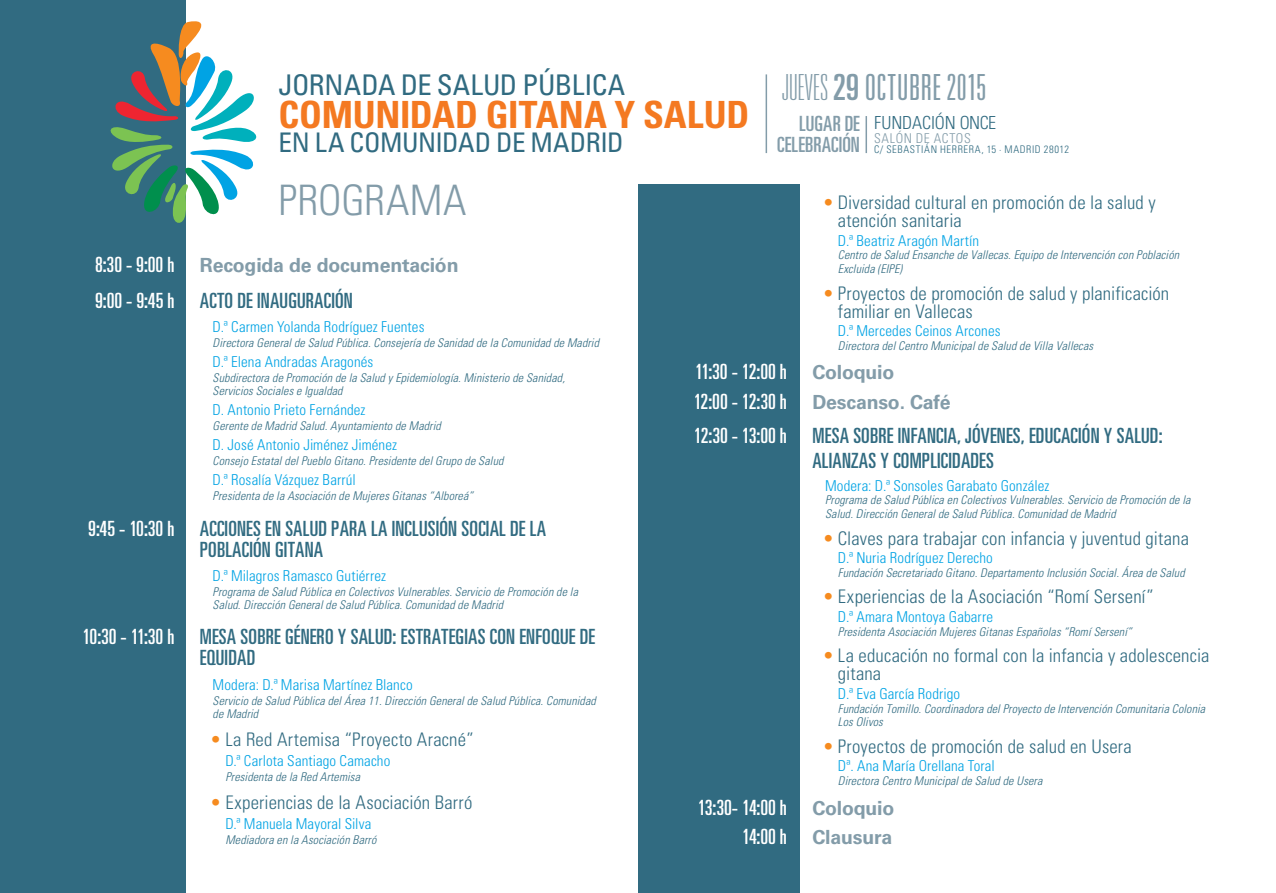
<style>
.page{position:relative;width:1276px;height:893px;background:#fff}
.page>*{position:absolute;margin:0;border:0;box-sizing:border-box;transform-origin:0 0}
.t1{font:300 condensed 42px "Univers LT Std";letter-spacing:.01em;color:#839ca9}
.t2{font:700 condensed 37.5px "Univers LT Std";letter-spacing:-.005em;color:#f47921}
.t3{font:300 ultra-condensed 36px "Univers LT Std";letter-spacing:-.005em;color:#839ca9}
.t4{font:condensed 28.5px "Univers LT Std";letter-spacing:-.01em;color:#316b81}
.t5{font:condensed 27px "Univers LT Std";letter-spacing:-.02em;color:#316b81}
.t6{font:ultra-condensed 21px/21px "Univers LT Std";letter-spacing:.01em;color:#316b81}
.t7{font:ultra-condensed 21px "Univers LT Std";letter-spacing:-.02em;color:#fff}
.t8{font:ultra-condensed 21px/21px "Univers LT Std";letter-spacing:.01em;color:#839ca9;text-align:right}
.t9{font:700 19.5px "Univers LT Std";letter-spacing:-.01em;color:#839ca9}
.t10{font:300 condensed 18.75px/18px "Univers LT Std";letter-spacing:.01em;color:#316b81}
.t11{font:300 condensed 18px "Univers LT Std";letter-spacing:-.005em;color:#316b81}
.t12{font:300 condensed 15px "Univers LT Std";letter-spacing:.005em;color:#00a3e4}
.t13{font:300 condensed 13.5px "Univers LT Std";letter-spacing:.045em;color:#839ca9}
.t14{font:italic 300 condensed 12px/13.5px "Univers LT Std";letter-spacing:.01em;color:#316b81}
.t15{font:300 condensed 10.5px "Univers LT Std";letter-spacing:.06em;color:#316b81}
.s1{font-weight:100}
.s2{font-weight:400}
.s3{font-weight:400;font-stretch:ultra-condensed;font-size:21px;color:#fff}
.s4{color:#fff}
.s5{font-weight:700;font-stretch:normal;color:#f68b1f}
.s6{font-weight:700;font-stretch:normal;font-size:19.5px;color:#839ca9}
</style>
<div class="page">
<div style="left:638px;top:185px;width:161px;height:708px;background:#316b81"></div>
<div style="left:0;top:0;width:186px;height:893px;background:#316b81"></div>
<hr style="left:765px;top:74px;width:2px;height:79px;background:#839ca9">
<svg style="left:110px;top:21px;width:147px;height:202px"></svg>
<hr style="left:865px;top:116px;width:2px;height:37px;background:#839ca9">
<h3 class="t4" style="left:279px;top:67px;width:348px">JORNADA DE SALUD PÚBLICA</h3>
<h2 class="t2" style="left:279px;top:91px;width:472px">COMUNIDAD GITANA Y SALUD</h2>
<h3 class="t5" style="left:279px;top:125px;width:347px">EN LA COMUNIDAD DE MADRID</h3>
<h3 class="t3" style="left:782px;top:69px;width:205px"><span class="s1">JUEVES</span><span class="s2">29</span> OCTUBRE 2015</h3>
<h3 class="t8" style="left:777px;top:113px;width:84px">LUGAR DE<br>CELEBRACIÓN</h3>
<h3 class="t11" style="left:874px;top:112px;width:124px">FUNDACIÓN ONCE</h3>
<p class="t13" style="left:874px;top:130px;width:98px">SALÓN DE ACTOS</p>
<p class="t15" style="left:874px;top:143px;width:196px">C/ SEBASTIÁN HERRERA, 15 · MADRID 28012</p>
<h1 class="t1" style="left:279px;top:175px;width:189px">PROGRAMA</h1>
<h3 class="t9" style="left:95px;top:254px;width:365px"><span class="s3">8:30 - 9:00 h</span> Recogida de documentación</h3>
<h3 class="t6" style="left:95px;top:290px;width:259px"><span class="s4">9:00 - 9:45 h</span> ACTO DE INAUGURACIÓN</h3>
<p class="t12" style="left:213px;top:318px;width:213px">D.ª Carmen Yolanda Rodríguez Fuentes</p>
<p class="t14" style="left:213px;top:336px;width:388px">Directora General de Salud Pública. Consejería de Sanidad de la Comunidad de Madrid</p>
<p class="t12" style="left:213px;top:353px;width:162px">D.ª Elena Andradas Aragonés</p>
<p class="t14" style="left:213px;top:371px;width:354px">Subdirectora de Promoción de la Salud y Epidemiología. Ministerio de Sanidad,<br>Servicios Sociales e Igualdad</p>
<p class="t12" style="left:213px;top:401px;width:154px">D. Antonio Prieto Fernández</p>
<p class="t14" style="left:213px;top:420px;width:230px">Gerente de Madrid Salud. Ayuntamiento de Madrid</p>
<p class="t12" style="left:213px;top:436px;width:186px">D. José Antonio Jiménez Jiménez</p>
<p class="t14" style="left:213px;top:455px;width:292px">Consejo Estatal del Pueblo Gitano. Presidente del Grupo de Salud</p>
<p class="t12" style="left:213px;top:471px;width:145px">D.ª Rosalía Vázquez Barrúl</p>
<p class="t14" style="left:213px;top:490px;width:262px">Presidenta de la Asociación de Mujeres Gitanas “Alboreá”</p>
<h3 class="t6" style="left:200px;top:517px;width:348px;text-indent:-112px"><span class="s4">9:45 - 10:30 h</span> ACCIONES EN SALUD PARA LA INCLUSIÓN SOCIAL DE LA<br>POBLACIÓN GITANA</h3>
<p class="t12" style="left:213px;top:567px;width:175px">D.ª Milagros Ramasco Gutiérrez</p>
<p class="t14" style="left:213px;top:585px;width:367px">Programa de Salud Pública en Colectivos Vulnerables. Servicio de Promoción de la<br>Salud. Dirección General de Salud Pública. Comunidad de Madrid</p>
<h3 class="t6" style="left:200px;top:626px;width:397px;text-indent:-117px"><span class="s4">10:30 - 11:30 h</span> MESA SOBRE GÉNERO Y SALUD: ESTRATEGIAS CON ENFOQUE DE<br>EQUIDAD</h3>
<p class="t12" style="left:213px;top:675px;width:202px">Modera: D.ª Marisa Martínez Blanco</p>
<p class="t14" style="left:213px;top:694px;width:385px">Servicio de Salud Pública del Área 11. Dirección General de Salud Pública. Comunidad de Madrid</p>
<h3 class="t10" style="left:213px;top:730px;width:262px"><span class="s5">•</span> La Red Artemisa “Proyecto Aracné”</h3>
<p class="t12" style="left:225px;top:752px;width:166px">D.ª Carlota Santiago Camacho</p>
<p class="t14" style="left:225px;top:770px;width:136px">Presidenta de la Red Artemisa</p>
<h3 class="t10" style="left:213px;top:793px;width:261px"><span class="s5">•</span> Experiencias de la Asociación Barró</h3>
<p class="t12" style="left:225px;top:815px;width:147px">D.ª Manuela Mayoral Silva</p>
<p class="t14" style="left:225px;top:833px;width:152px">Mediadora en la Asociación Barró</p>
<h3 class="t10" style="left:838px;top:194px;width:319px;text-indent:-13px"><span class="s5">•</span> Diversidad cultural en promoción de la salud y atención sanitaria</h3>
<p class="t12" style="left:838px;top:232px;width:143px">D.ª Beatriz Aragón Martín</p>
<p class="t14" style="left:838px;top:249px;width:343px">Centro de Salud Ensanche de Vallecas. Equipo de Intervención con Población<br>Excluida (EIPE)</p>
<h3 class="t10" style="left:838px;top:284px;width:333px;text-indent:-13px"><span class="s5">•</span> Proyectos de promoción de salud y planificación familiar en Vallecas</h3>
<p class="t12" style="left:838px;top:322px;width:164px">D.ª Mercedes Ceinos Arcones</p>
<p class="t14" style="left:838px;top:339px;width:257px">Directora del Centro Municipal de Salud de Villa Vallecas</p>
<h3 class="t7" style="left:695px;top:360px;width:201px">11:30 - 12:00 h <span class="s6">Coloquio</span></h3>
<h3 class="t9" style="left:693px;top:391px;width:258px"><span class="s3">12:00 - 12:30 h</span> Descanso. Café</h3>
<h3 class="t6" style="left:812px;top:423px;width:352px;line-height:25.2px;text-indent:-119px"><span class="s4">12:30 - 13:00 h</span> MESA SOBRE INFANCIA, JÓVENES, EDUCACIÓN Y SALUD:<br>ALIANZAS Y COMPLICIDADES</h3>
<p class="t12" style="left:825px;top:477px;width:226px">Modera: D.ª Sonsoles Garabato González</p>
<p class="t14" style="left:825px;top:494px;width:367px">Programa de Salud Pública en Colectivos Vulnerables. Servicio de Promoción de la<br>Salud. Dirección General de Salud Pública. Comunidad de Madrid</p>
<h3 class="t10" style="left:825px;top:529px;width:365px"><span class="s5">•</span> Claves para trabajar con infancia y juventud gitana</h3>
<p class="t12" style="left:838px;top:549px;width:156px">D.ª Nuria Rodríguez Derecho</p>
<p class="t14" style="left:838px;top:566px;width:348px">Fundación Secretariado Gitano. Departamento Inclusión Social. Área de Salud</p>
<h3 class="t10" style="left:825px;top:588px;width:330px"><span class="s5">•</span> Experiencias de la Asociación “Romí Sersení”</h3>
<p class="t12" style="left:838px;top:608px;width:157px">D.ª Amara Montoya Gabarre</p>
<p class="t14" style="left:838px;top:625px;width:295px">Presidenta Asociación Mujeres Gitanas Españolas “Romí Sersení”</p>
<h3 class="t10" style="left:838px;top:647px;width:373px;text-indent:-13px"><span class="s5">•</span> La educación no formal con la infancia y adolescencia gitana</h3>
<p class="t12" style="left:838px;top:685px;width:124px">D.ª Eva García Rodrigo</p>
<p class="t14" style="left:838px;top:702px;width:369px">Fundación Tomillo. Coordinadora del Proyecto de Intervención Comunitaria Colonia<br>Los Olivos</p>
<h3 class="t10" style="left:825px;top:737px;width:308px"><span class="s5">•</span> Proyectos de promoción de salud en Usera</h3>
<p class="t12" style="left:838px;top:757px;width:158px">Dª. Ana María Orellana Toral</p>
<p class="t14" style="left:838px;top:774px;width:206px">Directora Centro Municipal de Salud de Usera</p>
<h3 class="t7" style="left:698px;top:795px;width:198px">13:30- 14:00 h <span class="s6">Coloquio</span></h3>
<h3 class="t9" style="left:742px;top:826px;width:152px"><span class="s3">14:00 h</span> Clausura</h3>
</div>
